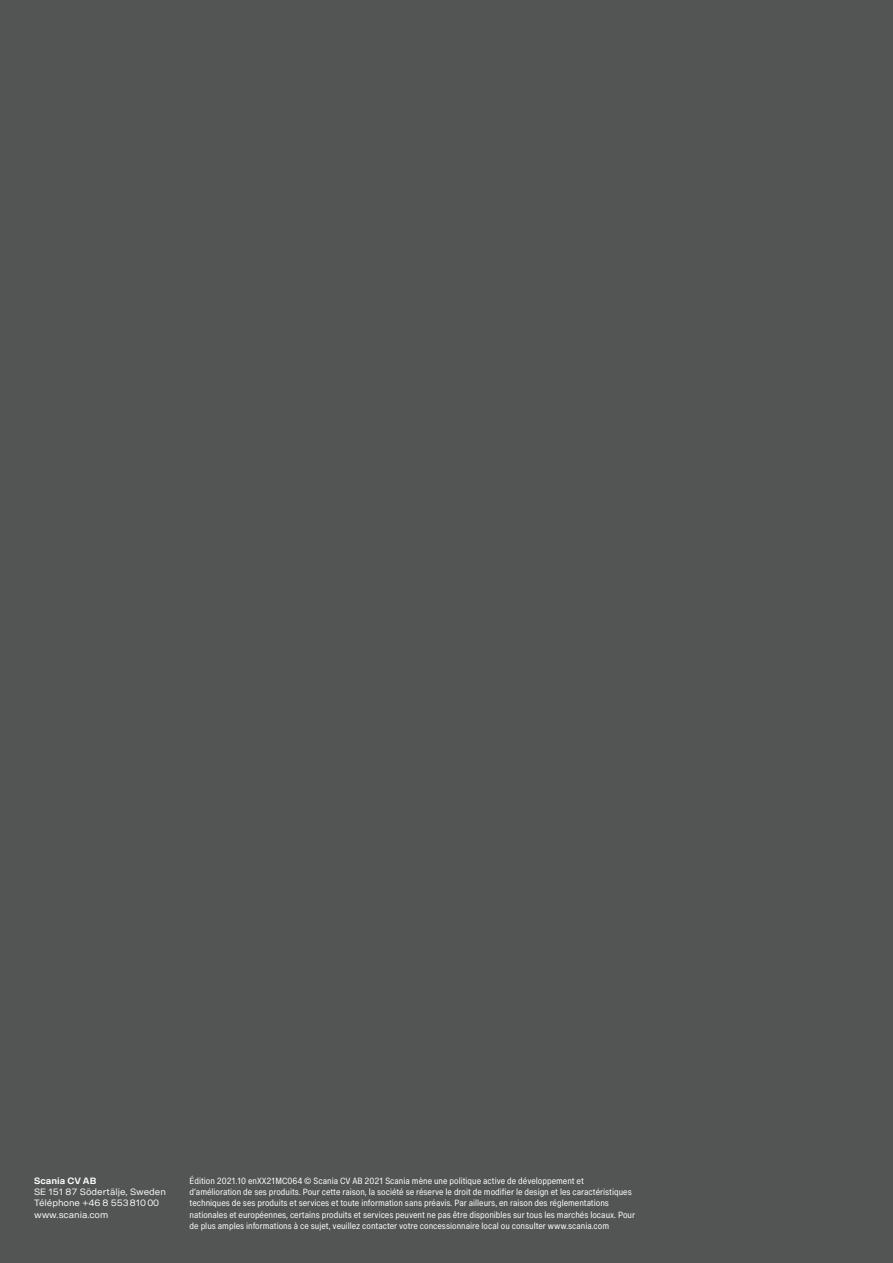
<style>
.page{position:relative;width:893px;height:1263px;background:#535454}
.page>*{position:absolute;margin:0;border:0;box-sizing:border-box;transform-origin:0 0}
.t1{font:9px/11.2px "Scania Sans";color:#fff}
.t2{font:700 9px "Scania Sans";color:#fff}
.t3{font:8.85px/11.2px "Scania Sans Condensed";color:#fff}
</style>
<div class="page">
<p class="t2" style="left:34px;top:1175px;width:64px">Scania CV AB</p>
<p class="t1" style="left:34px;top:1186px;width:133px">SE 151 87 Södertälje, Sweden<br>Téléphone +46 8 55381000 www.scania.com</p>
<p class="t3" style="left:190px;top:1175px;width:447px">Édition 2021.10 enXX21MC064 © Scania CV AB 2021 Scania mène une politique active de développement et d’amélioration de ses produits. Pour cette raison, la société se réserve le droit de modifier le design et les caractéristiques techniques de ses produits et services et toute information sans préavis. Par ailleurs, en raison des réglementations nationales et européennes, certains produits et services peuvent ne pas être disponibles sur tous les marchés locaux. Pour de plus amples informations à ce sujet, veuillez contacter votre concessionnaire local ou consulter www.scania.com</p>
</div>
